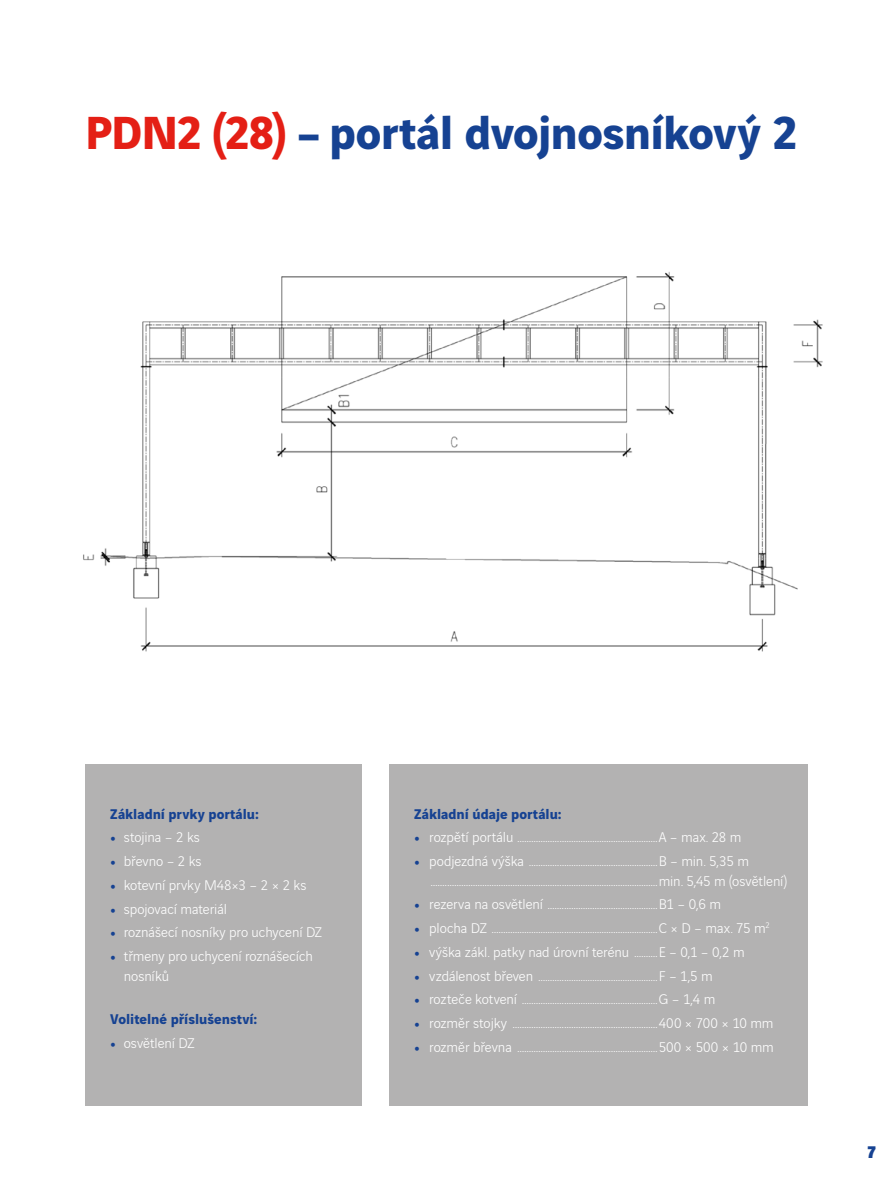
<style>
.page{position:relative;width:893px;height:1191px;background:#fff}
.page>*{position:absolute;margin:0;border:0;box-sizing:border-box;transform-origin:0 0}
.t1{font:700 49.5px "Vinci Sans";letter-spacing:-.01em;color:#164292}
.t2{font:900 18px "Vinci Sans";color:#164292}
.t3{font:300 15px/19.5px "Vinci Sans";letter-spacing:-.005em;color:#fff}
.t4{font:700 15px "Vinci Sans";color:#164292}
.s1{color:#e41f15}
.s2{font-family:"Minion Pro";font-weight:400;color:#164292}
</style>
<div class="page">
<img style="left:83px;top:272px;width:740px;height:380px">
<div style="left:85px;top:764px;width:276px;height:342px;background:#b3b2b2"></div>
<div style="left:389px;top:764px;width:419px;height:342px;background:#b3b2b2"></div>
<h1 class="t1" style="left:85px;top:93px;width:713px"><span class="s1">PDN2 (28)</span> – portál dvojnosníkový 2</h1>
<p class="t4" style="left:110px;top:802px;width:150px">Základní prvky portálu:</p>
<p class="t3" style="left:110px;top:826px;width:91px"><span class="s2">•</span> stojina – 2 ks</p>
<p class="t3" style="left:110px;top:850px;width:93px"><span class="s2">•</span> břevno – 2 ks</p>
<p class="t3" style="left:110px;top:874px;width:198px"><span class="s2">•</span> kotevní prvky M48×3 – 2 × 2 ks</p>
<p class="t3" style="left:110px;top:897px;width:118px"><span class="s2">•</span> spojovací materiál</p>
<p class="t3" style="left:110px;top:921px;width:213px"><span class="s2">•</span> roznášecí nosníky pro uchycení DZ</p>
<p class="t3" style="left:124px;top:945px;width:191px;text-indent:-14px"><span class="s2">•</span> třmeny pro uchycení roznášecích nosníků</p>
<p class="t4" style="left:110px;top:1007px;width:149px">Volitelné příslušenství:</p>
<p class="t3" style="left:110px;top:1031px;width:86px"><span class="s2">•</span> osvětlení DZ</p>
<p class="t4" style="left:414px;top:801px;width:149px">Základní údaje portálu:</p>
<p class="t3" style="left:414px;top:826px;width:329px"><span class="s2">•</span> rozpětí portálu ............................................................A – max. 28 m</p>
<p class="t3" style="left:431px;top:850px;width:358px;text-indent:-16px"><span class="s2">•</span> podjezdná výška .......................................................B – min. 5,35 m .................................................................................................min. 5,45 m (osvětlení)</p>
<p class="t3" style="left:414px;top:893px;width:308px"><span class="s2">•</span> rezerva na osvětlení ...............................................B1 – 0,6 m</p>
<p class="t3" style="left:414px;top:917px;width:357px"><span class="s2">•</span> plocha DZ .......................................................................C × D – max. 75 m<sup>2</sup></p>
<p class="t3" style="left:414px;top:941px;width:332px"><span class="s2">•</span> výška zákl. patky nad úrovní terénu ..........E – 0,1 – 0,2 m</p>
<p class="t3" style="left:414px;top:964px;width:300px"><span class="s2">•</span> vzdálenost břeven ...................................................F – 1,5 m</p>
<p class="t3" style="left:414px;top:988px;width:303px"><span class="s2">•</span> rozteče kotvení ..........................................................G – 1,4 m</p>
<p class="t3" style="left:414px;top:1012px;width:361px"><span class="s2">•</span> rozměr stojky ..............................................................400 × 700 × 10 mm</p>
<p class="t3" style="left:414px;top:1036px;width:361px"><span class="s2">•</span> rozměr břevna ............................................................500 × 500 × 10 mm</p>
<p class="t2" style="left:867px;top:1137px;width:10px">7</p>
</div>
